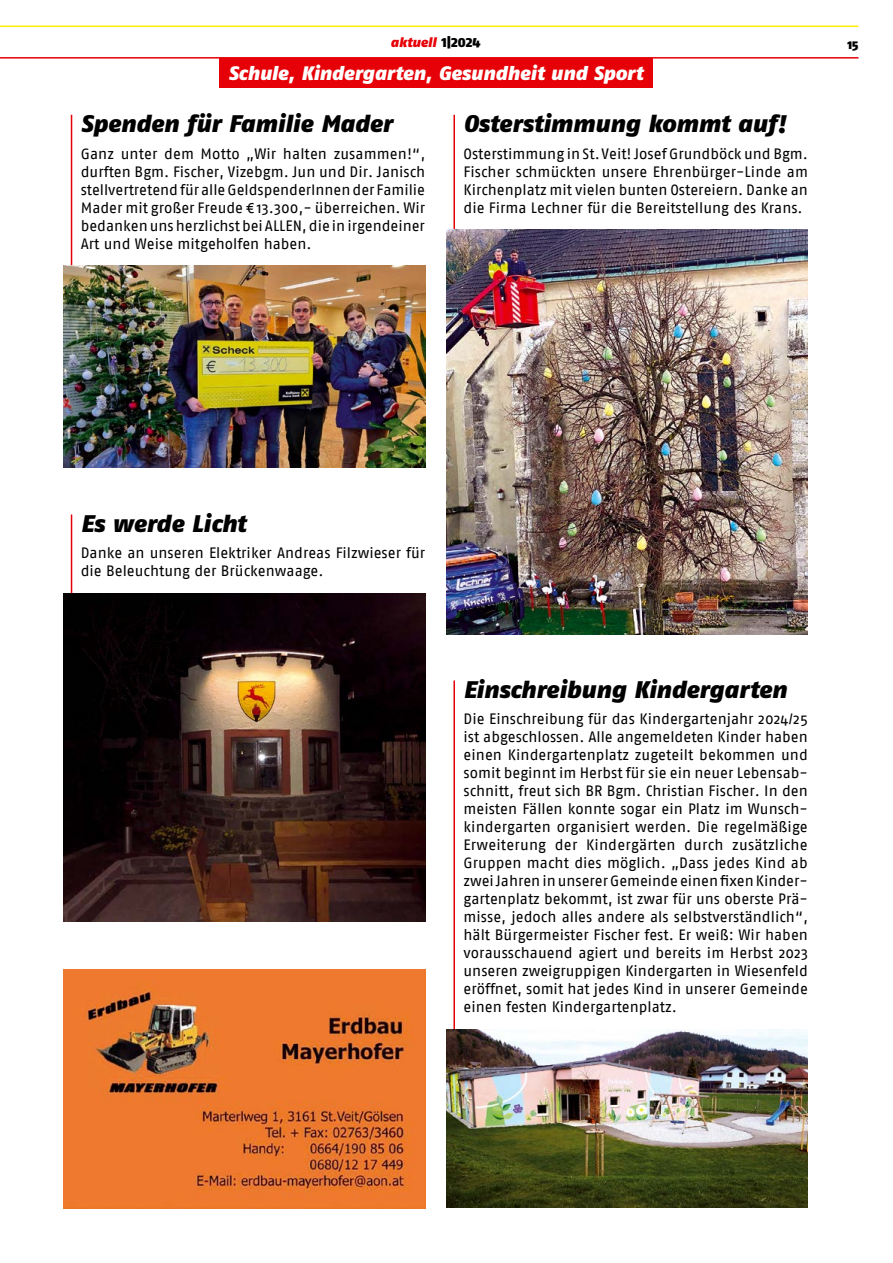
<style>
.page{position:relative;width:893px;height:1263px;background:#fff}
.page>*{position:absolute;margin:0;border:0;box-sizing:border-box;transform-origin:0 0}
.t1{font:italic 900 24px "Fago No";color:#000}
.t2{font:italic 900 19.5px "Fago No";color:#fff}
.t3{font:15px/18px "Fago No";color:#000;text-align:justify}
.t4{font:italic 900 13.5px "Fago No";color:#e60007}
.t5{font:900 13.5px "Fago Co";color:#000}
.s1{font-family:"Fago No Lf";font-style:normal;color:#000}
</style>
<div class="page">
<hr style="left:0;top:26px;width:858px;height:1px;background:#ffed00">
<hr style="left:0;top:57px;width:858px;height:2px;background:#e60007">
<div style="left:219px;top:58px;width:434px;height:30px;background:#e60007"></div>
<hr style="left:453px;top:680px;width:2px;height:453px;background:#e60007">
<img style="left:446px;top:1029px;width:362px;height:179px">
<hr style="left:71px;top:115px;width:1px;height:309px;background:#e60007">
<img style="left:64px;top:266px;width:361px;height:201px">
<hr style="left:453px;top:115px;width:2px;height:309px;background:#e60007">
<img style="left:446px;top:230px;width:362px;height:404px">
<hr style="left:71px;top:514px;width:1px;height:229px;background:#e60007">
<img style="left:64px;top:593px;width:361px;height:329px">
<img style="left:64px;top:969px;width:361px;height:239px">
<p class="t4" style="left:390px;top:34px;width:91px">aktuell <span class="s1">1|2024</span></p>
<p class="t5" style="left:847px;top:36px;width:13px">15</p>
<h2 class="t2" style="left:229px;top:61px;width:416px">Schule, Kindergarten, Gesundheit und Sport</h2>
<h1 class="t1" style="left:81px;top:109px;width:313px">Spenden für Familie Mader</h1>
<p class="t3" style="left:81px;top:144px;width:346px">Ganz unter dem Motto „Wir halten zusammen!“, durften Bgm. Fischer, Vizebgm. Jun und Dir. Janisch stellvertretend für alle GeldspenderInnen der Familie Mader mit großer Freude ¤ 13.300,- überreichen. Wir bedanken uns herzlichst bei ALLEN, die in irgendeiner Art und Weise mitgeholfen haben.</p>
<h1 class="t1" style="left:463px;top:109px;width:324px">Osterstimmung kommt auf!</h1>
<p class="t3" style="left:463px;top:144px;width:346px">Osterstimmung in St.Veit! Josef Grundböck und Bgm.<br>Fischer schmückten unsere Ehrenbürger-Linde am Kirchenplatz mit vielen bunten Ostereiern. Danke an die Firma Lechner für die Bereitstellung des Krans.</p>
<h1 class="t1" style="left:81px;top:509px;width:167px">Es werde Licht</h1>
<p class="t3" style="left:81px;top:544px;width:346px">Danke an unseren Elektriker Andreas Filzwieser für die Beleuchtung der Brückenwaage.</p>
<h1 class="t1" style="left:463px;top:675px;width:325px">Einschreibung Kindergarten</h1>
<p class="t3" style="left:463px;top:710px;width:346px">Die Einschreibung für das Kindergartenjahr 2024/25 ist abgeschlossen. Alle angemeldeten Kinder haben einen Kindergartenplatz zugeteilt bekommen und somit beginnt im Herbst für sie ein neuer Lebensab&shy;schnitt, freut sich BR Bgm. Christian Fischer. In den meisten Fällen konnte sogar ein Platz im Wunsch&shy;kindergarten organisiert werden. Die regelmäßige Erweiterung der Kindergärten durch zusätzliche Gruppen macht dies möglich. „Dass jedes Kind ab zwei Jahren in unserer Gemeinde einen fixen Kinder&shy;gartenplatz bekommt, ist zwar für uns oberste Prä&shy;misse, jedoch alles andere als selbstverständlich“, hält Bürgermeister Fischer fest. Er weiß: Wir haben vorausschauend agiert und bereits im Herbst 2023 unseren zweigruppigen Kindergarten in Wiesenfeld eröffnet, somit hat jedes Kind in unserer Gemeinde einen festen Kindergartenplatz.</p>
</div>
